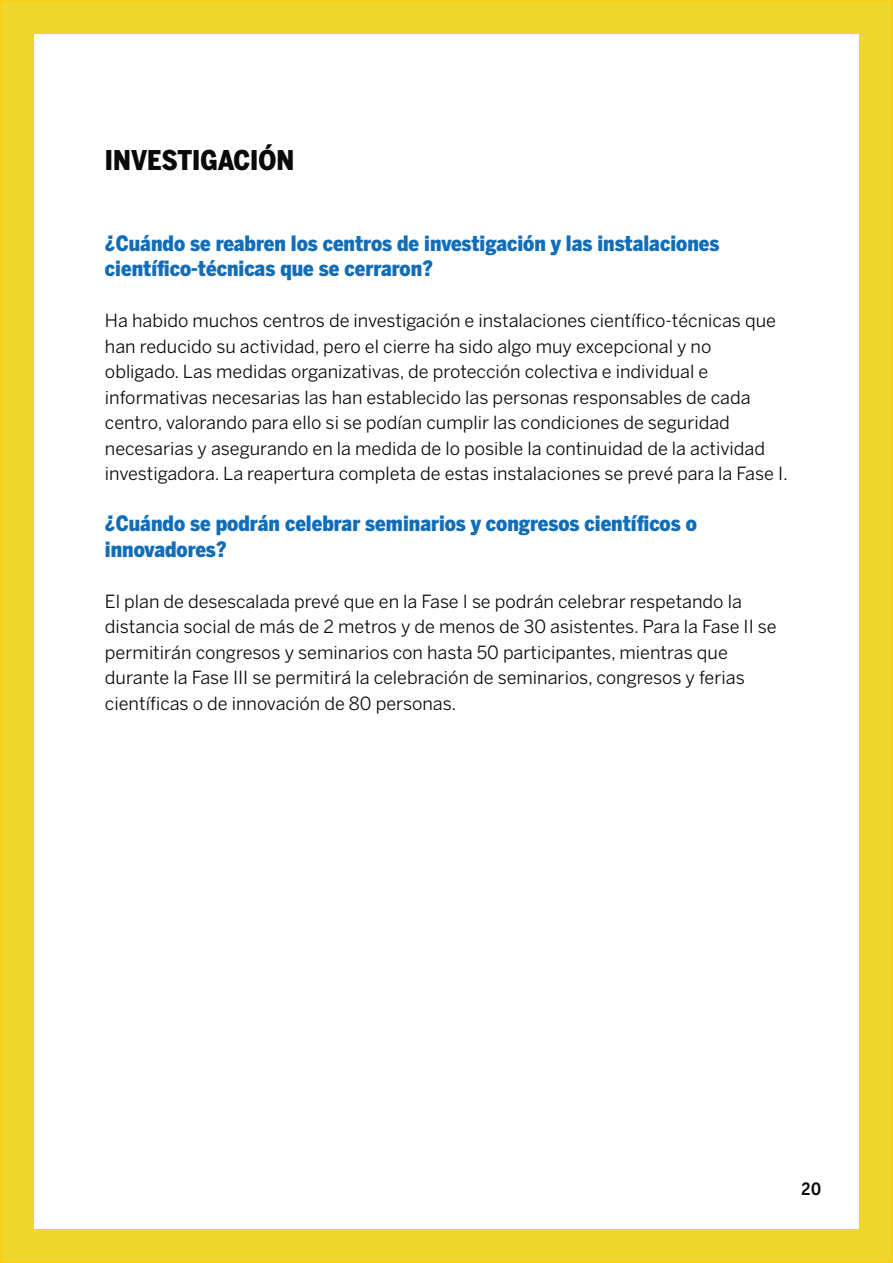
<style>
.page{position:relative;width:893px;height:1263px;background:#f0d52b}
.page>*{position:absolute;margin:0;border:0;box-sizing:border-box;transform-origin:0 0}
.t1{font:900 27px "Benton Sans Cond";color:#0c090d}
.t2{font:900 21px/25.5px "Benton Sans Cond";color:#116db7}
.t3{font:21px "Benton Sans Cond Medium SC";color:#0c090d}
.t4{font:18px/25.5px "Benton Sans";color:#0c090d}
</style>
<div class="page">
<div style="left:34px;top:34px;width:825px;height:1195px;background:#fff"></div>
<h1 class="t1" style="left:105px;top:144px;width:191px">INVESTIGACIÓN</h1>
<p class="t2" style="left:105px;top:230px;width:616px">¿Cuándo se reabren los centros de investigación y las instalaciones científico-técnicas que se cerraron?</p>
<p class="t4" style="left:105px;top:308px;width:684px">Ha habido muchos centros de investigación e instalaciones científico-técnicas que han reducido su actividad, pero el cierre ha sido algo muy excepcional y no obligado. Las medidas organizativas, de protección colectiva e individual e informativas necesarias las han establecido las personas responsables de cada centro, valorando para ello si se podían cumplir las condiciones de seguridad necesarias y asegurando en la medida de lo posible la continuidad de la actividad investigadora. La reapertura completa de estas instalaciones se prevé para la Fase I.</p>
<p class="t2" style="left:105px;top:511px;width:593px">¿Cuándo se podrán celebrar seminarios y congresos científicos o innovadores?</p>
<p class="t4" style="left:105px;top:588px;width:673px">El plan de desescalada prevé que en la Fase I se podrán celebrar respetando la distancia social de más de 2 metros y de menos de 30 asistentes. Para la Fase II se permitirán congresos y seminarios con hasta 50 participantes, mientras que durante la Fase III se permitirá la celebración de seminarios, congresos y ferias científicas o de innovación de 80 personas.</p>
<p class="t3" style="left:801px;top:1175px;width:22px">20</p>
</div>
